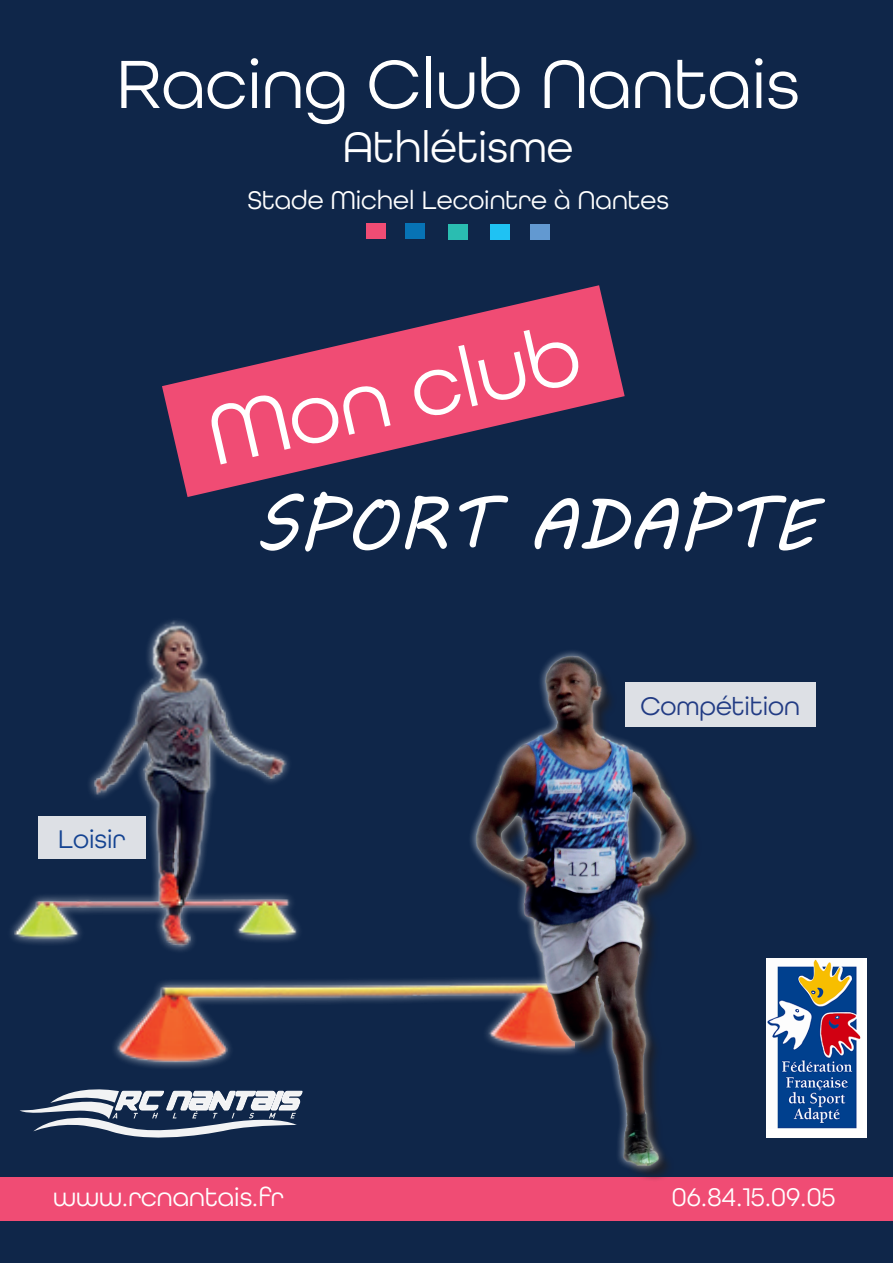
<style>
.page{position:relative;width:893px;height:1263px;background:#0f2649}
.page>*{position:absolute;margin:0;border:0;box-sizing:border-box;transform-origin:0 0}
.t1{font:87px "All Round Gothic";color:#fff}
.t2{font:72px "All Round Gothic";color:#fff}
.t3{font:72px "MV Boli";color:#fff}
.t4{font:45px "All Round Gothic";color:#fff}
.Style_de_paragraphe{font:27px "All Round Gothic";color:#fff}
.t5{font:27px "All Round Gothic";color:#253f8e}
.t6{font:27px "All Round Gothic";color:#15489e}
</style>
<div class="page">
<div style="left:0;top:1177px;width:893px;height:44px;background:#f04c74"></div>
<svg style="left:162px;top:285px;width:463px;height:212px;fill:#f04c74"></svg>
<svg style="left:33px;top:1129px;width:200px;height:9px"></svg>
<div style="left:625px;top:682px;width:191px;height:45px;background:#dde0e5"></div>
<img style="left:767px;top:959px;width:100px;height:178px">
<div style="left:0;top:592px;width:576px;height:537px;background:#fff;opacity:.75"></div>
<div style="left:461px;top:635px;width:250px;height:553px;background:#fff;opacity:.75"></div>
<div style="left:448px;top:224px;width:19px;height:16px;background:#2abdb1"></div>
<div style="left:406px;top:223px;width:19px;height:16px;background:#0773b5"></div>
<div style="left:366px;top:223px;width:20px;height:16px;background:#f04c74"></div>
<div style="left:490px;top:224px;width:20px;height:16px;background:#1fc2f3"></div>
<div style="left:531px;top:224px;width:19px;height:16px;background:#6299d1"></div>
<p class="t2" style="left:117px;top:41px;width:685px">Racing Club Nantais</p>
<p class="t4" style="left:343px;top:120px;width:232px">Athlétisme</p>
<p class="Style_de_paragraphe" style="left:247px;top:184px;width:423px">Stade Michel Lecointre à Nantes</p>
<p class="t1" style="left:198px;top:387px;width:380px;rotate:-13deg">Mon club</p>
<p class="t3" style="left:254px;top:475px;width:562px">SPORT ADAPTE</p>
<p class="t6" style="left:58px;top:823px;width:69px">Loisir</p>
<p class="t5" style="left:640px;top:690px;width:161px">Compétition</p>
<p class="Style_de_paragraphe" style="left:53px;top:1180px;width:232px">www.rcnantais.fr</p>
<p class="Style_de_paragraphe" style="left:672px;top:1180px;width:165px">06.84.15.09.05</p>
</div>
